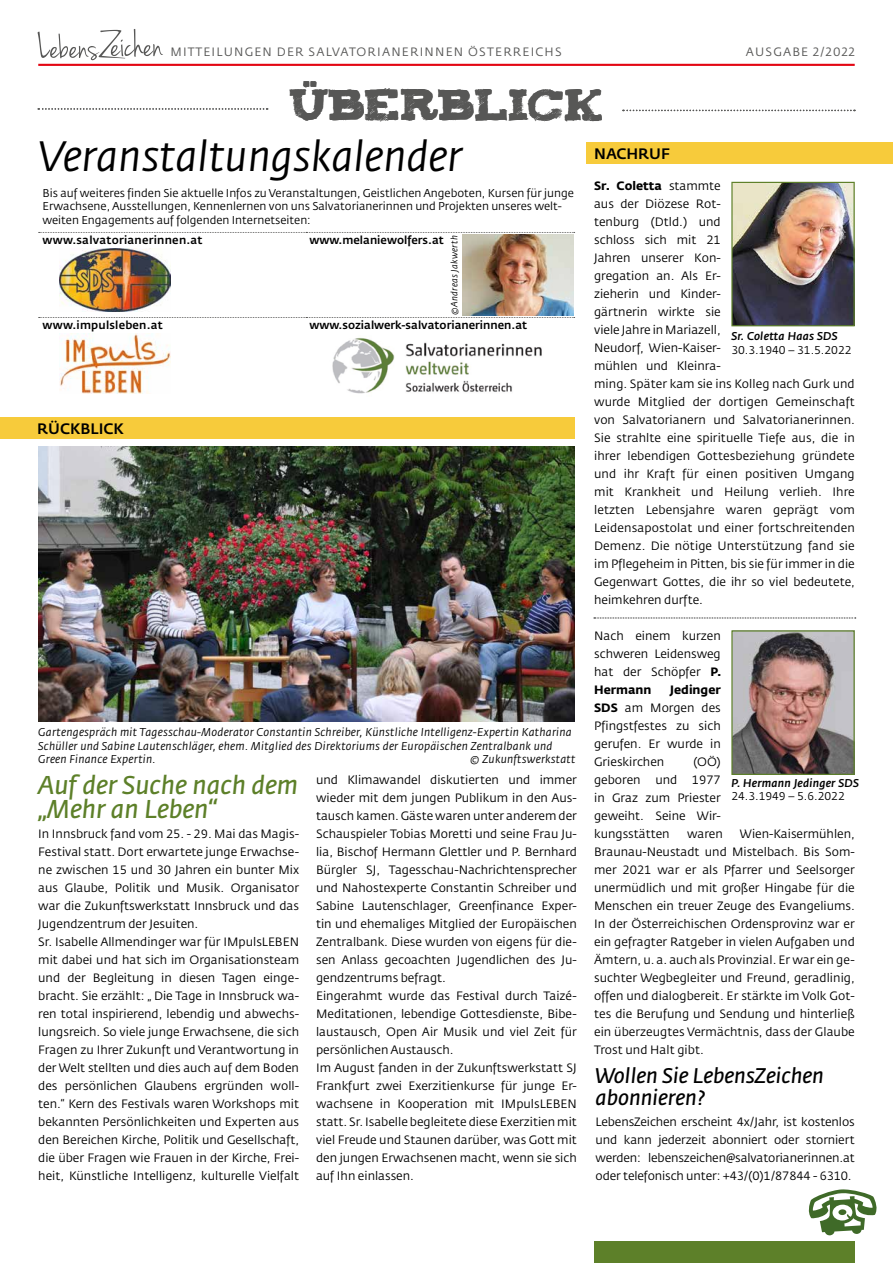
<style>
.page{position:relative;width:893px;height:1263px;background:#fff}
.page>*{position:absolute;margin:0;border:0;box-sizing:border-box;transform-origin:0 0}
.t1{font:42px "Fedra Sans CEVA Book Italic TF";color:#000}
.t2{font:36px "Tiza";color:#575756}
.t3{font:italic 25.5px/24px "Fedra Sans CEVA";color:#5d8029}
.t4{font:21px/22.5px "Fedra Sans CEVA Normal Italic TF";color:#000}
.t5{font:15px "Fedra Sans CEVA Medium TF";color:#000}
.t6{font:12px/18px "Fedra Sans CEVA Book TF";color:#000;text-align:justify}
.t7{font:12px "Fedra Sans CEVA";letter-spacing:.1em;color:#575756}
.t8{font:700 12px "Fedra Sans CEVA";color:#000}
.t9{font:11.25px/13.5px "Fedra Sans CEVA Book TF";color:#000}
.t10{font:italic 11.25px/13.5px "Fedra Sans CEVA";letter-spacing:.02em;color:#000}
.t11{font:11.25px "Fedra Sans CEVA Medium TF";color:#000}
.t12{font:11.25px "Fedra Sans CEVA Medium TF";letter-spacing:.02em;color:#000}
.t13{font:11.25px "Fedra Sans CEVA Medium Italic TF";letter-spacing:.02em;color:#000}
.t14{font:italic 9px "Fedra Sans CEVA";letter-spacing:.03em;color:#000}
.s1{font-family:"Fedra Sans CEVA Book TF";font-weight:400}
.s2{font-family:"Fedra Sans CEVA";font-weight:700}
</style>
<div class="page">
<hr style="left:38px;top:64px;width:817px;height:2px;background:#e30613">
<svg style="left:38px;top:29px;width:125px;height:31px"></svg>
<div style="left:594px;top:1242px;width:261px;height:21px;background:#5d8029"></div>
<div style="left:587px;top:142px;width:306px;height:21px;background:#f7cb3b"></div>
<svg style="left:38px;top:108px;width:230px;height:2px"></svg>
<svg style="left:623px;top:110px;width:232px;height:1px"></svg>
<div style="left:0;top:418px;width:574px;height:21px;background:#f7cb3b"></div>
<svg style="left:39px;top:232px;width:536px;height:1px"></svg>
<svg style="left:39px;top:317px;width:536px;height:1px"></svg>
<img style="left:332px;top:338px;width:210px;height:56px">
<img style="left:59px;top:333px;width:112px;height:61px">
<img style="left:59px;top:248px;width:112px;height:63px">
<img style="left:462px;top:235px;width:112px;height:81px">
<img style="left:733px;top:184px;width:120px;height:140px">
<div style="left:731px;top:182px;width:124px;height:144px;border:1px solid #5d8029"></div>
<svg style="left:808px;top:1189px;width:69px;height:46px"></svg>
<img style="left:733px;top:632px;width:120px;height:141px">
<div style="left:731px;top:630px;width:124px;height:145px;border:1px solid #5d8029"></div>
<svg style="left:594px;top:618px;width:262px;height:1px"></svg>
<img style="left:38px;top:447px;width:536px;height:275px">
<p class="t7" style="left:170px;top:44px;width:393px">MITTEILUNGEN DER SALVATORIANERINNEN ÖSTERREICHS</p>
<p class="t7" style="left:746px;top:44px;width:110px">AUSGABE 2/2022</p>
<h2 class="t2" style="left:290px;top:76px;width:314px">ÜBERBLICK</h2>
<h1 class="t1" style="left:38px;top:130px;width:425px">Veranstaltungskalender</h1>
<p class="t9" style="left:43px;top:186px;width:533px">Bis auf weiteres finden Sie aktuelle Infos zu Veranstaltungen, Geistlichen Angeboten, Kursen für junge<br>Erwachsene, Ausstellungen, Kennenlernen von uns Salvatorianerinnen und Projekten unseres welt&shy;weiten Engagements auf folgenden Internetseiten:</p>
<p class="t12" style="left:43px;top:233px;width:162px">www.salvatorianerinnen.at</p>
<p class="t11" style="left:309px;top:233px;width:136px">www.melaniewolfers.at</p>
<p class="t5" style="left:594px;top:145px;width:77px">NACHRUF</p>
<p class="t8" style="left:594px;top:178px;width:128px">Sr. Coletta <span class="s1">stammte</span></p>
<p class="t6" style="left:594px;top:195px;width:262px;text-align:left">aus der Diözese Rot-<br>tenburg (Dtld.) und<br>schloss sich mit 21<br>Jahren unserer Kon-<br>gregation an. Als Er-<br>zieherin und Kinder-<br>gärtnerin wirkte sie<br>viele Jahre in Mariazell,<br>Neudorf, Wien-Kaiser-<br>mühlen und Kleinra-<br>ming. Später kam sie ins Kolleg nach Gurk und wurde Mitglied der dortigen Gemeinschaft von Salvatorianern und Salvatorianerinnen.<br>Sie strahlte eine spirituelle Tiefe aus, die in ihrer lebendigen Gottesbeziehung gründete und ihr Kraft für einen positiven Umgang mit Krankheit und Heilung verlieh. Ihre letzten Lebensjahre waren geprägt vom<br>Leidensapostolat und einer fortschreitenden<br>Demenz. Die nötige Unterstützung fand sie im Pflegeheim in Pitten, bis sie für immer in die<br>Gegenwart Gottes, die ihr so viel bedeutete, heimkehren durfte.</p>
<p class="t6" style="left:594px;top:627px;width:129px">Nach einem kurzen schweren Leidensweg hat der Schöpfer <span class="s2">P.</span></p>
<p class="t8" style="left:594px;top:682px;width:59px">Hermann</p>
<p class="t8" style="left:670px;top:682px;width:52px">Jedinger</p>
<p class="t6" style="left:594px;top:699px;width:128px"><span class="s2">SDS</span> am Morgen des Pfingstfestes zu sich gerufen. Er wurde in Grieskirchen</p>
<p class="t14" style="left:449px;top:315px;width:81px;rotate:-90deg">©Andreas Jakwerth</p>
<p class="t12" style="left:43px;top:318px;width:122px">www.impulsleben.at</p>
<p class="t11" style="left:309px;top:318px;width:219px">www.sozialwerk-salvatorianerinnen.at</p>
<p class="t13" style="left:731px;top:329px;width:108px">Sr. Coletta Haas SDS</p>
<p class="t9" style="left:731px;top:343px;width:122px">30.3.1940 – 31.5.2022</p>
<p class="t5" style="left:37px;top:420px;width:88px">RÜCKBLICK</p>
<p class="t10" style="left:38px;top:725px;width:535px">Gartengespräch mit Tagesschau-Moderator Constantin Schreiber, Künstliche Intelligenz-Expertin Katharina<br>Schüller und Sabine Lautenschläger, ehem. Mitglied des Direktoriums der Europäischen Zentralbank und<br>Green Finance Expertin.</p>
<p class="t10" style="left:470px;top:752px;width:106px">© Zukunftswerkstatt</p>
<p class="t6" style="left:594px;top:753px;width:128px;text-indent:99px">(OÖ) geboren und 1977 in Graz zum Priester geweiht. Seine Wir&shy;kungsstätten</p>
<h3 class="t3" style="left:38px;top:773px;width:261px">Auf der Suche nach dem „Mehr an Leben“</h3>
<p class="t6" style="left:38px;top:825px;width:262px;text-align:left">In Innsbruck fand vom 25. - 29. Mai das Magis-Festival statt. Dort erwartete junge Erwachse&shy;ne zwischen 15 und 30 Jahren ein bunter Mix aus Glaube, Politik und Musik. Organisator war die Zukunftswerkstatt Innsbruck und das Jugendzentrum der Jesuiten.<br>Sr. Isabelle Allmendinger war für IMpulsLEBEN mit dabei und hat sich im Organisationsteam und der Begleitung in diesen Tagen einge&shy;bracht. Sie erzählt: „ Die Tage in Innsbruck wa&shy;ren total inspirierend, lebendig und abwechs&shy;lungsreich. So viele junge Erwachsene, die sich Fragen zu Ihrer Zukunft und Verantwortung in der Welt stellten und dies auch auf dem Boden des persönlichen Glaubens ergründen woll&shy;ten.“ Kern des Festivals waren Workshops mit bekannten Persönlichkeiten und Experten aus den Bereichen Kirche, Politik und Gesellschaft, die über Fragen wie Frauen in der Kirche, Frei&shy;heit, Künstliche Intelligenz, kulturelle Vielfalt</p>
<p class="t6" style="left:316px;top:771px;width:262px;text-align:left">und Klimawandel diskutierten und immer wieder mit dem jungen Publikum in den Aus&shy;tausch kamen. Gäste waren unter anderem der Schauspieler Tobias Moretti und seine Frau Ju&shy;lia, Bischof Hermann Glettler und P. Bernhard Bürgler SJ, Tagesschau-Nachrichtensprecher und Nahostexperte Constantin Schreiber und Sabine Lautenschlager, Greenfinance Exper&shy;tin und ehemaliges Mitglied der Europäischen Zentralbank. Diese wurden von eigens für die&shy;sen Anlass gecoachten Jugendlichen des Ju&shy;gendzentrums befragt.<br>Eingerahmt wurde das Festival durch Taizé-Meditationen, lebendige Gottesdienste, Bibe&shy;laustausch, Open Air Musik und viel Zeit für persönlichen Austausch.<br>Im August fanden in der Zukunftswerkstatt SJ Frankfurt zwei Exerzitienkurse für junge Er&shy;wachsene in Kooperation mit IMpulsLEBEN statt. Sr. Isabelle begleitete diese Exerzitien mit viel Freude und Staunen darüber, was Gott mit den jungen Erwachsenen macht, wenn sie sich auf Ihn einlassen.</p>
<p class="t13" style="left:731px;top:776px;width:129px">P. Hermann Jedinger SDS</p>
<p class="t9" style="left:731px;top:790px;width:115px">24.3.1949 – 5.6.2022</p>
<p class="t6" style="left:594px;top:825px;width:262px;text-indent:146px">Wien-Kaisermühlen, Braunau-Neustadt und Mistelbach. Bis Som&shy;mer 2021 war er als Pfarrer und Seelsorger unermüdlich und mit großer Hingabe für die Menschen ein treuer Zeuge des Evangeliums.<br>In der Österreichischen Ordensprovinz war er ein gefragter Ratgeber in vielen Aufgaben und Ämtern, u. a. auch als Provinzial. Er war ein ge&shy;suchter Wegbegleiter und Freund, geradlinig, offen und dialogbereit. Er stärkte im Volk Got&shy;tes die Berufung und Sendung und hinterließ ein überzeugtes Vermächtnis, dass der Glaube Trost und Halt gibt.</p>
<p class="t6" style="left:687px;top:825px;width:37px">waren</p>
<h3 class="t4" style="left:596px;top:1064px;width:230px">Wollen Sie LebensZeichen abonnieren?</h3>
<p class="t6" style="left:596px;top:1113px;width:261px">LebensZeichen erscheint 4x/Jahr, ist kostenlos und kann jederzeit abonniert oder storniert werden: lebenszeichen@salvatorianerinnen.at oder telefonisch unter: +43/(0)1/87844 - 6310.</p>
</div>
